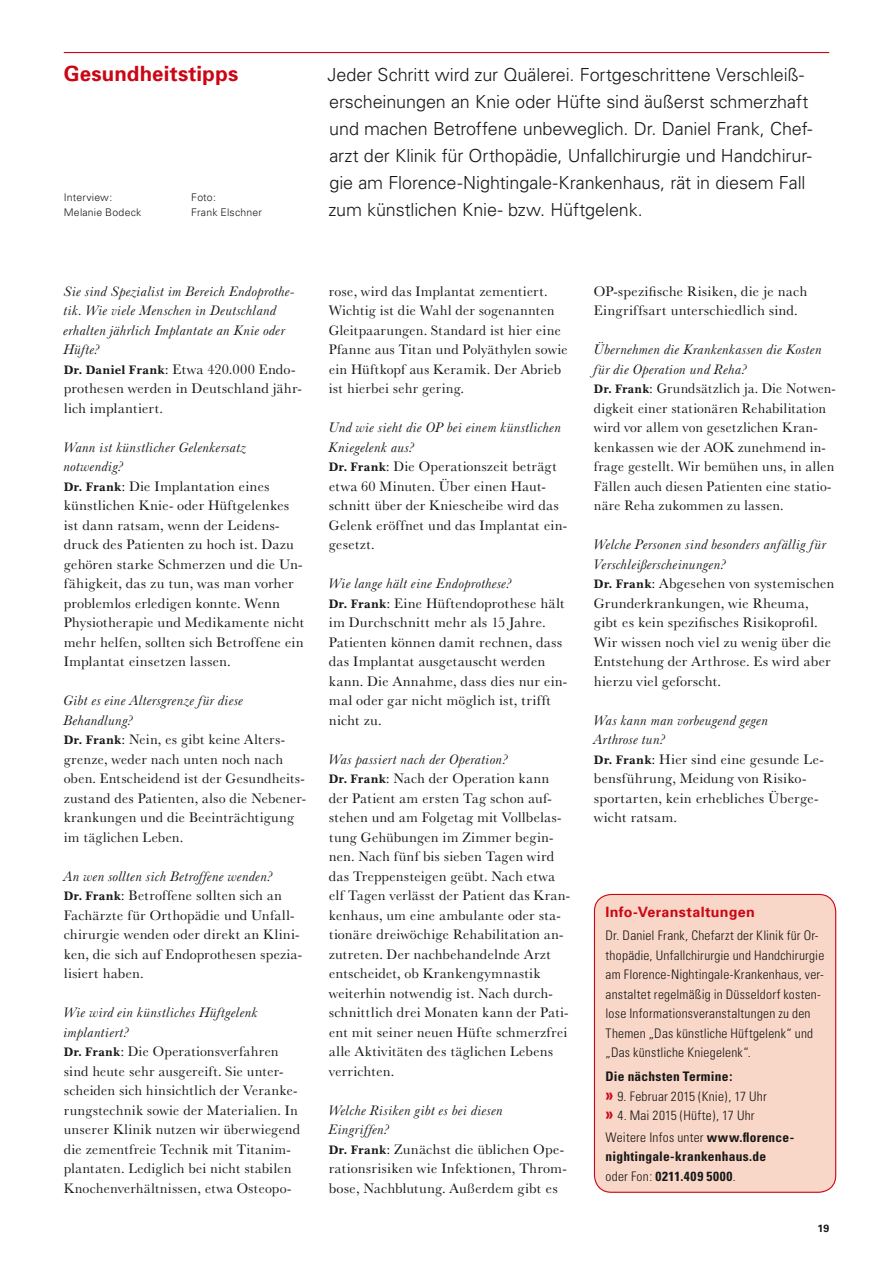
<style>
.page{position:relative;width:893px;height:1263px;background:#fff}
.page>*{position:absolute;margin:0;border:0;box-sizing:border-box;transform-origin:0 0}
.t1{font:700 21px "Univers";letter-spacing:.015em;color:#cb0615}
.t2{font:300 18px/27px "Univers";letter-spacing:-.005em;color:#171716}
.t3{font:14.25px/19.5px "Baskerville No 2 BT";letter-spacing:-.005em;color:#171716}
.t4{font:italic 14.25px/19.5px "Baskerville No 2 BT";letter-spacing:.005em;color:#171716}
.t5{font:700 14.25px "Univers";letter-spacing:.025em;color:#cb0615}
.t6{font:300 condensed 13.2px/19.5px "Univers";letter-spacing:.015em;color:#171716}
.t7{font:700 condensed 13.2px/19.5px "Univers";letter-spacing:.02em;color:#171716}
.t8{font:300 10.5px "Univers";letter-spacing:.015em;color:#171716}
.t9{font:700 10.5px "Univers";color:#171716}
.s1{font-weight:700;font-style:normal;font-size:12.75px}
.s2{font-style:normal}
.s3{font-style:italic}
.s4{font-weight:700;font-size:12.75px}
.s5{font-weight:700}
.s6{font-weight:700;font-size:18px;color:#cb0615}
.s7{font-weight:300}
</style>
<div class="page">
<hr style="left:64px;top:52px;width:765px;height:1px;background:#cb0615">
<div style="left:594px;top:894px;width:242px;height:298px;background:#f8d7c8;border-radius:17px"></div>
<div style="left:594px;top:894px;width:242px;height:299px;border:1px solid #cb0615;border-radius:17px"></div>
<h1 class="t1" style="left:64px;top:61px;width:176px">Gesundheitstipps</h1>
<p class="t2" style="left:328px;top:61px;width:486px">Jeder Schritt wird zur Quälerei. Fortgeschrittene Verschleiß&shy;erscheinungen an Knie oder Hüfte sind äußerst schmerzhaft und machen Betroffene unbeweglich. Dr. Daniel Frank, Chef&shy;arzt der Klinik für Orthopädie, Unfallchirurgie und Handchirur&shy;gie am Florence-Nightingale-Krankenhaus, rät in diesem Fall zum künstlichen Knie- bzw. Hüftgelenk.</p>
<p class="t8" style="left:64px;top:191px;width:50px">Interview:</p>
<p class="t8" style="left:191px;top:191px;width:26px">Foto:</p>
<p class="t8" style="left:64px;top:206px;width:79px">Melanie Bodeck</p>
<p class="t8" style="left:191px;top:206px;width:72px">Frank Elschner</p>
<p class="t4" style="left:64px;top:281px;width:240px">Sie sind Spezialist im Bereich Endoprothe&shy;tik. Wie viele Menschen in Deutschland erhalten jährlich Implantate an Knie oder<br>Hüfte?<br><span class="s1">Dr. Daniel Frank</span><span class="s2">: Etwa 420.000 Endo&shy;prothesen werden in Deutschland jähr&shy;lich implantiert.</span></p>
<p class="t3" style="left:64px;top:437px;width:242px"><span class="s3">Wann ist künstlicher Gelenkersatz notwendig?<br></span><span class="s4">Dr. Frank</span>: Die Implantation eines künstlichen Knie- oder Hüftgelenkes ist dann ratsam, wenn der Leidens&shy;druck des Patienten zu hoch ist. Dazu gehören starke Schmerzen und die Un&shy;fähigkeit, das zu tun, was man vorher problemlos erledigen konnte. Wenn Physiotherapie und Medikamente nicht mehr helfen, sollten sich Betroffene ein Implantat einsetzen lassen.</p>
<p class="t3" style="left:64px;top:690px;width:244px"><span class="s3">Gibt es eine Altersgrenze für diese<br>Behandlung?<br></span><span class="s4">Dr. Frank</span>: Nein, es gibt keine Alters&shy;grenze, weder nach unten noch nach oben. Entscheidend ist der Gesundheits&shy;zustand des Patienten, also die Nebener&shy;krankungen und die Beeinträchtigung im täglichen Leben.</p>
<p class="t3" style="left:64px;top:866px;width:240px"><span class="s3">An wen sollten sich Betroffene wenden?<br></span><span class="s4">Dr. Frank</span>: Betroffene sollten sich an Fachärzte für Orthopädie und Unfall&shy;chirurgie wenden oder direkt an Klini&shy;ken, die sich auf Endoprothesen spezia&shy;lisiert haben.</p>
<p class="t3" style="left:64px;top:1002px;width:238px"><span class="s3">Wie wird ein künstliches Hüftgelenk implantiert?<br></span><span class="s4">Dr. Frank</span>: Die Operationsverfahren sind heute sehr ausgereift. Sie unter&shy;scheiden sich hinsichtlich der Veranke&shy;rungstechnik sowie der Materialien. In unserer Klinik nutzen wir überwiegend die zementfreie Technik mit Titanim&shy;plantaten. Lediglich bei nicht stabilen Knochenverhältnissen, etwa Osteopo-</p>
<p class="t3" style="left:329px;top:281px;width:241px">rose, wird das Implantat zementiert.<br>Wichtig ist die Wahl der sogenannten Gleitpaarungen. Standard ist hier eine Pfanne aus Titan und Polyäthylen sowie ein Hüftkopf aus Keramik. Der Abrieb ist hierbei sehr gering.</p>
<p class="t3" style="left:329px;top:417px;width:240px"><span class="s3">Und wie sieht die OP bei einem künstlichen<br>Kniegelenk aus?<br></span><span class="s4">Dr. Frank</span>: Die Operationszeit beträgt etwa 60 Minuten. Über einen Haut&shy;schnitt über der Kniescheibe wird das<br>Gelenk eröffnet und das Implantat ein&shy;gesetzt.</p>
<p class="t3" style="left:329px;top:573px;width:240px"><span class="s3">Wie lange hält eine Endoprothese?<br></span><span class="s4">Dr. Frank</span>: Eine Hüftendoprothese hält im Durchschnitt mehr als 15 Jahre.<br>Patienten können damit rechnen, dass das Implantat ausgetauscht werden kann. Die Annahme, dass dies nur ein&shy;mal oder gar nicht möglich ist, trifft nicht zu.</p>
<p class="t3" style="left:329px;top:749px;width:243px"><span class="s3">Was passiert nach der Operation?<br></span><span class="s4">Dr. Frank</span>: Nach der Operation kann der Patient am ersten Tag schon auf&shy;stehen und am Folgetag mit Vollbelas&shy;tung Gehübungen im Zimmer begin&shy;nen. Nach fünf bis sieben Tagen wird das Treppensteigen geübt. Nach etwa elf Tagen verlässt der Patient das Kran&shy;kenhaus, um eine ambulante oder sta&shy;tionäre dreiwöchige Rehabilitation an&shy;zutreten. Der nachbehandelnde Arzt entscheidet, ob Krankengymnastik weiterhin notwendig ist. Nach durch&shy;schnittlich drei Monaten kann der Pati&shy;ent mit seiner neuen Hüfte schmerzfrei alle Aktivitäten des täglichen Lebens verrichten.</p>
<p class="t3" style="left:329px;top:1100px;width:239px"><span class="s3">Welche Risiken gibt es bei diesen<br>Eingriffen?<br></span><span class="s4">Dr. Frank</span>: Zunächst die üblichen Ope&shy;rationsrisiken wie Infektionen, Throm&shy;bose, Nachblutung. Außerdem gibt es</p>
<p class="t3" style="left:594px;top:281px;width:215px">OP-spezifische Risiken, die je nach<br>Eingriffsart unterschiedlich sind.</p>
<p class="t3" style="left:594px;top:339px;width:243px"><span class="s3">Übernehmen die Krankenkassen die Kosten für die Operation und Reha?<br></span><span class="s4">Dr. Frank</span>: Grundsätzlich ja. Die Notwen&shy;digkeit einer stationären Rehabilitation wird vor allem von gesetzlichen Kran&shy;kenkassen wie der AOK zunehmend in&shy;frage gestellt. Wir bemühen uns, in allen Fällen auch diesen Patienten eine statio&shy;näre Reha zukommen zu lassen.</p>
<p class="t3" style="left:594px;top:534px;width:242px"><span class="s3">Welche Personen sind besonders anfällig für Verschleißerscheinungen?<br></span><span class="s4">Dr. Frank</span>: Abgesehen von systemischen Grunderkrankungen, wie Rheuma, gibt es kein spezifisches Risikoprofil.<br>Wir wissen noch viel zu wenig über die Entstehung der Arthrose. Es wird aber hierzu viel geforscht.</p>
<p class="t3" style="left:594px;top:710px;width:232px"><span class="s3">Was kann man vorbeugend gegen<br>Arthrose tun?<br></span><span class="s4">Dr. Frank</span>: Hier sind eine gesunde Le&shy;bensführung, Meidung von Risiko&shy;sportarten, kein erhebliches Überge&shy;wicht ratsam.</p>
<p class="t5" style="left:606px;top:903px;width:151px">Info-Veranstaltungen</p>
<p class="t6" style="left:606px;top:926px;width:220px">Dr. Daniel Frank, Chefarzt der Klinik für Or&shy;thopädie, Unfallchirurgie und Handchirurgie am Florence-Nightingale-Krankenhaus, ver&shy;anstaltet regelmäßig in Düsseldorf kosten&shy;lose Informationsveranstaltungen zu den Themen „Das künstliche Hüftgelenk“ und „Das künstliche Kniegelenk“.</p>
<p class="t6" style="left:606px;top:1067px;width:163px"><span class="s5">Die nächsten Termine:<br></span><span class="s6">»</span> 9. Februar 2015 (Knie), 17 Uhr <span class="s6">»</span> 4. Mai 2015 (Hüfte), 17 Uhr</p>
<p class="t7" style="left:606px;top:1127px;width:190px"><span class="s7">Weitere Infos unter</span> www.florence&shy;nightingale-krankenhaus.de<br><span class="s7">oder Fon:</span> 0211.409 5000<span class="s7">.</span></p>
<p class="t9" style="left:817px;top:1222px;width:13px">19</p>
</div>
